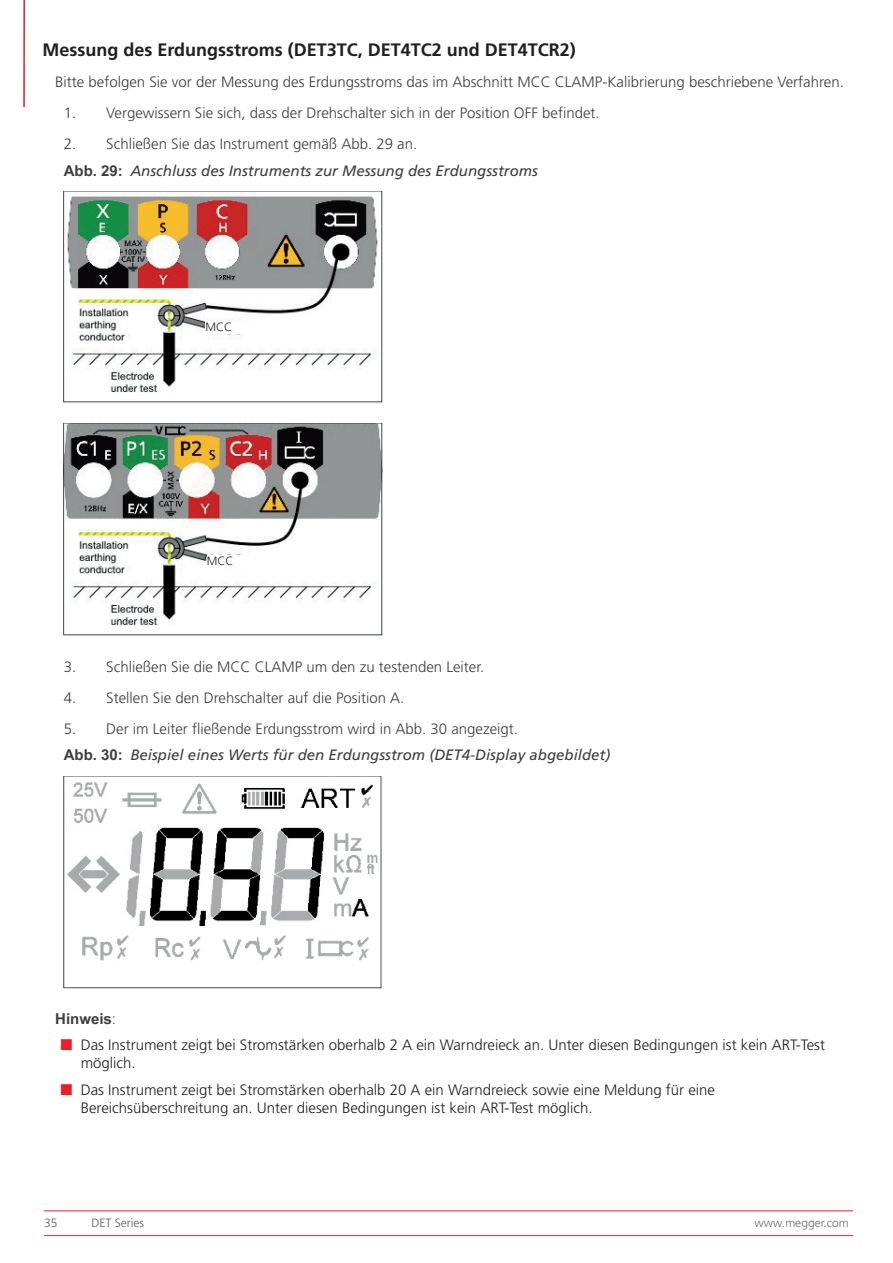
<style>
.page{position:relative;width:893px;height:1263px;background:#fff}
.page>*{position:absolute;margin:0;border:0;box-sizing:border-box;transform-origin:0 0}
.t1{font:700 18px "Frutiger LT Pro";color:#231f20}
.t2{font:300 15px "Frutiger LT Pro";color:#3e3e3f}
.t3{font:300 15px/18px "Frutiger LT Pro";color:#231f20}
.t4{font:italic 15px/26.5px "Frutiger LT Pro";color:#3e3e3f}
.t5{font:700 15px "Arial Unicode MS";color:#3e3e3f}
.t6{font:300 12px "Frutiger LT Pro";color:#6c6d70}
.t7{font:300 12px "Frutiger LT Pro";color:#57585a}
.t8{font:300 12px "Frutiger LT Pro";color:#231f20}
.s1{font-weight:300;font-style:normal}
.s2{font-family:"Arial Unicode MS";font-weight:700;font-style:normal}
.s3{font-family:"Frutiger LT Pro";font-weight:300}
</style>
<div class="page">
<hr style="left:44px;top:1210px;width:809px;height:1px;background:#ee1d23">
<hr style="left:44px;top:1235px;width:809px;height:1px;background:#ee1d23">
<hr style="left:23px;top:0;width:2px;height:107px;background:#d1232a">
<img style="left:64px;top:191px;width:319px;height:213px">
<div style="left:206px;top:322px;width:37px;height:12px;background:#fff"></div>
<img style="left:64px;top:424px;width:319px;height:212px">
<div style="left:207px;top:556px;width:37px;height:12px;background:#fff"></div>
<img style="left:64px;top:776px;width:318px;height:212px">
<p class="t1" style="left:43px;top:39px;width:535px">Messung des Erdungsstroms (DET3TC, DET4TC2 und DET4TCR2)</p>
<p class="t2" style="left:55px;top:73px;width:790px">Bitte befolgen Sie vor der Messung des Erdungsstroms das im Abschnitt MCC CLAMP-Kalibrierung beschriebene Verfahren.</p>
<p class="t2" style="left:64px;top:104px;width:537px">1. Vergewissern Sie sich, dass der Drehschalter sich in der Position OFF befindet.</p>
<p class="t4" style="left:64px;top:131px;width:476px"><span class="s1">2. Schließen Sie das Instrument gemäß Abb. 29 an.<br></span><span class="s2">Abb. 29:</span> Anschluss des Instruments zur Messung des Erdungsstroms</p>
<p class="t8" style="left:206px;top:320px;width:28px">MCC</p>
<p class="t8" style="left:207px;top:554px;width:28px">MCC</p>
<p class="t2" style="left:64px;top:658px;width:422px">3. Schließen Sie die MCC CLAMP um den zu testenden Leiter.</p>
<p class="t2" style="left:64px;top:689px;width:342px">4. Stellen Sie den Drehschalter auf die Position A.</p>
<p class="t4" style="left:64px;top:715px;width:548px"><span class="s1">5. Der im Leiter fließende Erdungsstrom wird in Abb. 30 angezeigt.<br></span><span class="s2">Abb. 30:</span> Beispiel eines Werts für den Erdungsstrom (DET4-Display abgebildet)</p>
<p class="t5" style="left:55px;top:1007px;width:62px">Hinweis<span class="s3">:</span></p>
<p class="t3" style="left:81px;top:1036px;width:746px">Das Instrument zeigt bei Stromstärken oberhalb 2 A ein Warndreieck an. Unter diesen Bedingungen ist kein ART-Test möglich.</p>
<p class="t3" style="left:81px;top:1081px;width:636px">Das Instrument zeigt bei Stromstärken oberhalb 20 A ein Warndreieck sowie eine Meldung für eine<br>Bereichsüberschreitung an. Unter diesen Bedingungen ist kein ART-Test möglich.</p>
<p class="t7" style="left:44px;top:1216px;width:15px">35</p>
<p class="t7" style="left:92px;top:1216px;width:54px">DET Series</p>
<p class="t6" style="left:755px;top:1216px;width:96px">www.megger.com</p>
</div>
